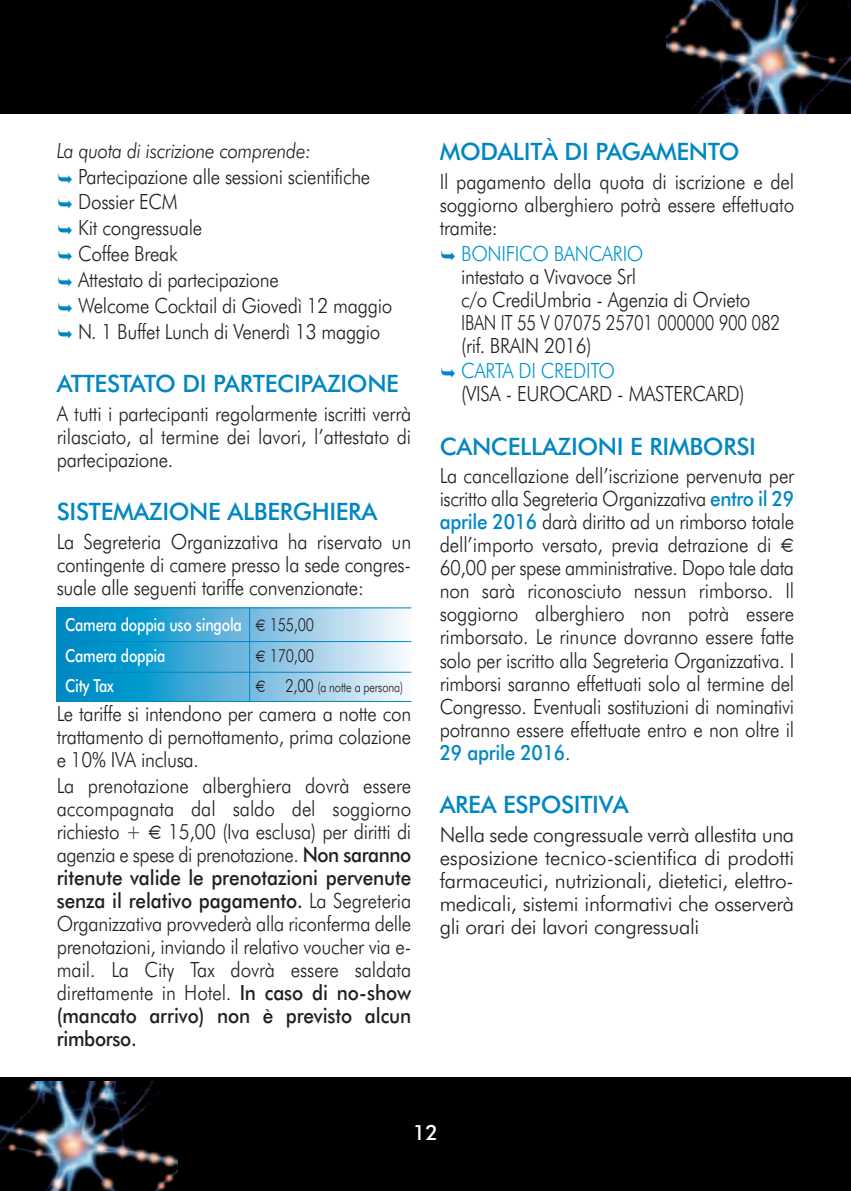
<style>
.page{position:relative;width:851px;height:1191px;background:#fff}
.page>*{position:absolute;margin:0;border:0;box-sizing:border-box;transform-origin:0 0}
.t1{font:500 24px "Futura BT";letter-spacing:-.015em;color:#0087c3}
.t2{font:300 21px/23px "Futura BT";letter-spacing:-.015em;color:#231f20;text-align:justify;scale:.9 1}
.t3{font:300 21px/23px "Futura BT";letter-spacing:-.015em;color:#231f20;text-align:justify}
.t4{font:300 21px "Futura BT";letter-spacing:-.015em;color:#0097cc;scale:.9 1}
.t5{font:italic 300 21px "Futura BT";letter-spacing:-.015em;color:#231f20;scale:.9 1}
.t6{font:500 21px "Futura BT";color:#fff}
.t7{font:500 18px "Futura BT";letter-spacing:-.015em;color:#fff;scale:.8 1}
.t8{font:300 18px "Futura BT";letter-spacing:-.015em;color:#231f20;scale:.8 1}
.t9{font:300 14px "Futura BT";letter-spacing:-.015em;color:#231f20;scale:.8 1}
.s1{font-size:18px}
.s2{font-weight:500}
.s3{font-weight:500;color:#0087c3}
</style>
<div class="page">
<svg style="left:57px;top:608px;width:354px;height:93px;background:#65b8dd"></svg>
<hr style="left:249px;top:608px;width:1px;height:93px;background:#0087c3">
<div style="left:0;top:1077px;width:850px;height:114px;background:#000"></div>
<img style="left:0;top:1082px;width:177px;height:109px">
<div style="left:0;top:0;width:850px;height:113px;background:#000"></div>
<img style="left:666px;top:0;width:184px;height:113px">
<hr style="left:57px;top:607px;width:354px;height:1px;background:#0087c3">
<hr style="left:57px;top:641px;width:354px;height:1px;background:#0087c3">
<hr style="left:57px;top:671px;width:354px;height:1px;background:#0087c3">
<hr style="left:57px;top:701px;width:354px;height:1px;background:#0087c3">
<svg style="left:256px;top:619px;width:9px;height:12px"></svg>
<svg style="left:256px;top:650px;width:9px;height:12px"></svg>
<svg style="left:256px;top:681px;width:9px;height:11px"></svg>
<p class="t5" style="left:57px;top:142px;width:284px">La quota di iscrizione comprende:</p>
<p class="t2" style="left:78px;top:165px;width:350px;line-height:25.8px;text-align:left">Partecipazione alle sessioni scientifiche<br>Dossier ECM<br>Kit congressuale<br>Coffee Break<br>Attestato di partecipazione<br>Welcome Cocktail di Giovedì 12 maggio<br>N. 1 Buffet Lunch di Venerdì 13 maggio</p>
<p class="t1" style="left:57px;top:374px;width:344px">ATTESTATO DI PARTECIPAZIONE</p>
<p class="t2" style="left:57px;top:403px;width:395px">A tutti i partecipanti regolarmente iscritti verrà rilasciato, al termine dei lavori, l’attestato di partecipazione.</p>
<p class="t1" style="left:57px;top:502px;width:322px">SISTEMAZIONE ALBERGHIERA</p>
<p class="t2" style="left:57px;top:531px;width:395px">La Segreteria Organizzativa ha riservato un contingente di camere presso la sede congres - suale alle seguenti tariffe convenzionate:</p>
<p class="t7" style="left:65px;top:617px;width:223px">Camera doppia uso singola</p>
<p class="t8" style="left:270px;top:617px;width:57px">155,00</p>
<p class="t7" style="left:65px;top:648px;width:127px">Camera doppia</p>
<p class="t8" style="left:270px;top:648px;width:57px">170,00</p>
<p class="t7" style="left:65px;top:679px;width:63px">City Tax</p>
<p class="t9" style="left:285px;top:682px;width:149px"><span class="s1">2,00</span> (a notte a persona)</p>
<p class="t2" style="left:57px;top:704px;width:395px">Le tariffe si intendono per camera a notte con trattamento di pernottamento, prima colazione e 10% IVA inclusa.</p>
<p class="t2" style="left:57px;top:776px;width:395px">La prenotazione alberghiera dovrà essere accompagnata dal saldo del soggiorno richiesto +</p>
<p class="t2" style="left:57px;top:822px;width:395px;text-indent:111px">15,00 (Iva esclusa) per diritti di agenzia e spese di prenotazione. <span class="s2">Non saranno ritenute valide le prenotazioni pervenute senza il relativo pagamento.</span> La Segreteria Organizzativa provvederà alla riconferma delle prenotazioni, inviando il relativo voucher via e&shy;mail. La City Tax dovrà essere saldata direttamente in Hotel. <span class="s2">In caso di no-show (mancato arrivo) non è previsto alcun rimborso.</span></p>
<p class="t1" style="left:439px;top:142px;width:301px">MODALITÀ DI PAGAMENTO</p>
<p class="t2" style="left:439px;top:171px;width:395px">Il pagamento della quota di iscrizione e del soggiorno alberghiero potrà essere effettuato tramite:</p>
<p class="t4" style="left:461px;top:245px;width:204px">BONIFICO BANCARIO</p>
<p class="t2" style="left:461px;top:266px;width:356px;text-align:left">intestato a Vivavoce Srl<br>c/o CrediUmbria - Agenzia di Orvieto<br>IBAN IT 55 V 07075 25701 000000 900 082 (rif. BRAIN 2016)</p>
<p class="t4" style="left:461px;top:362px;width:172px">CARTA DI CREDITO</p>
<p class="t2" style="left:461px;top:384px;width:316px">(VISA - EUROCARD - MASTERCARD)</p>
<p class="t1" style="left:439px;top:436px;width:318px">CANCELLAZIONI E RIMBORSI</p>
<p class="t2" style="left:439px;top:466px;width:395px;text-align:left">La cancellazione dell’iscrizione pervenuta per iscritto alla Segreteria Organizzativa <span class="s3">entro il 29 aprile 2016</span> darà diritto ad un rimborso totale dell’importo versato, previa detrazione di 60,00 per spese amministrative. Dopo tale data non sarà riconosciuto nessun rimborso. Il soggiorno alberghiero non potrà essere rimborsato. Le rinunce dovranno essere fatte solo per iscritto alla Segreteria Organizzativa. I rimborsi saranno effettuati solo al termine del Congresso. Eventuali sostituzioni di nominativi potranno essere effettuate entro e non oltre il <span class="s3">29 aprile 2016</span>.</p>
<p class="t1" style="left:439px;top:794px;width:190px">AREA ESPOSITIVA</p>
<p class="t3" style="left:439px;top:824px;width:356px">Nella sede congressuale verrà allestita una esposizione tecnico-scientifica di prodotti farmaceutici, nutrizionali, dietetici, elettro - medicali, sistemi informativi che osserverà gli orari dei lavori congressuali</p>
<p class="t6" style="left:413px;top:1124px;width:27px">12</p>
</div>
